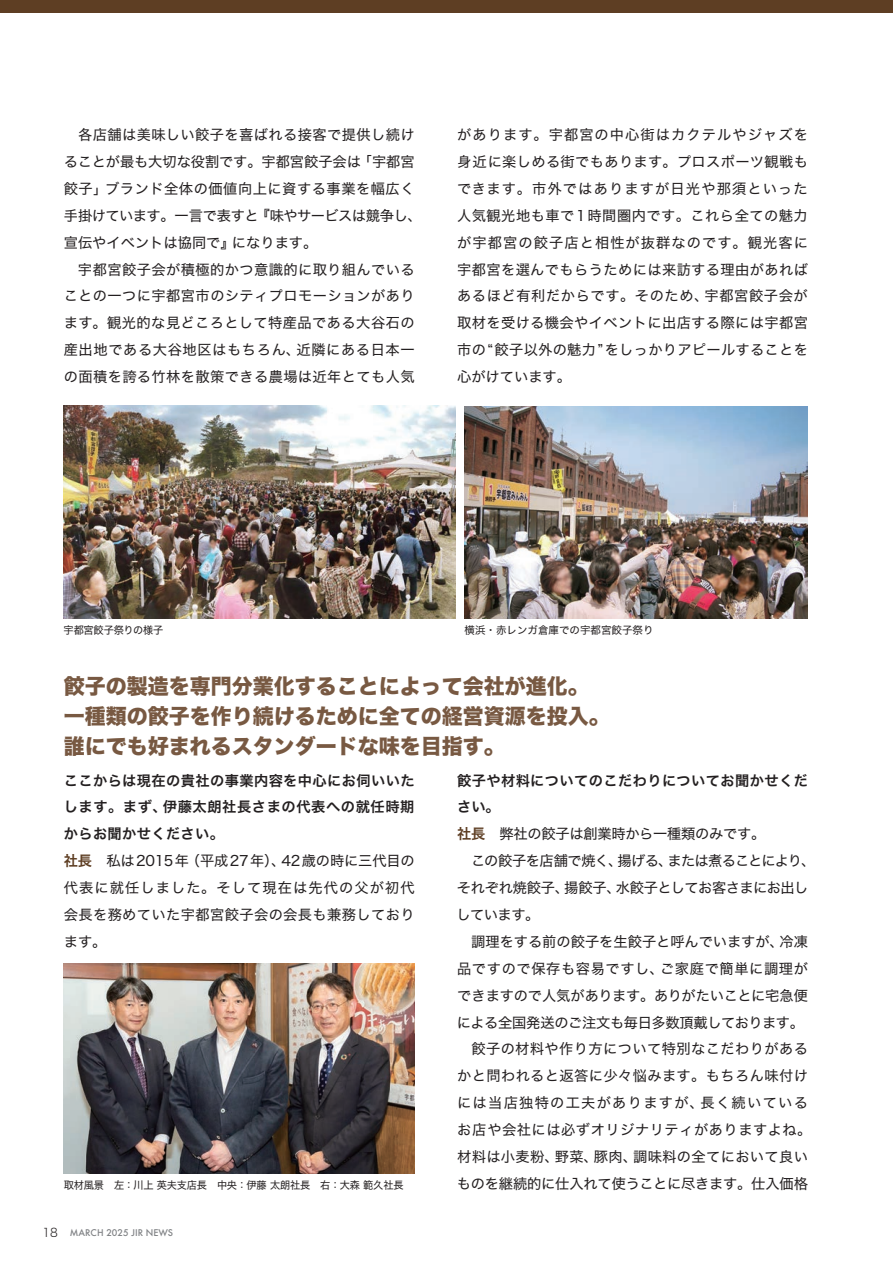
<style>
.page{position:relative;width:893px;height:1263px;background:#fff}
.page>*{position:absolute;margin:0;border:0;box-sizing:border-box;transform-origin:0 0}
.トップインタビュー見出し{font:21px "Hira Kaku Std W8";color:#785942}
.TOP社長{font:14.25px/26.8px "Hira Kaku Std W4";letter-spacing:.025em;color:#231f20;text-align:justify}
.TOP社長-2{font:14.25px/26.8px "Hira Kaku Std W4";color:#231f20}
.トップインタビュー見出し-2{font:14.25px/26.8px "Hira Kaku Std W6";letter-spacing:.025em;color:#231f20;text-align:justify}
.TOP社長-3{font:14.25px/26.8px "Hira Kaku Std W4";letter-spacing:-.035em;color:#231f20}
.TOP社長-4{font:14.25px/26.8px "Hira Kaku Std W6";letter-spacing:.025em;color:#231f20}
.TOP社長-5{font:14.25px "Hira Kaku Std W4";letter-spacing:-.02em;color:#231f20}
.TOP本文{font:10.5px "Hira Kaku Std W4";letter-spacing:-.015em;color:#231f20}
.t1{font:500 9px "Futura";color:#808285}
.s1{font-family:"Hira Kaku Std W6";color:#5e3e23}
.s2{font-family:"Hira Kaku Std W2";font-weight:400;font-size:12px;color:#231f20}
</style>
<div class="page">
<div style="left:0;top:0;width:893px;height:13px;background:#5e3e23"></div>
<img style="left:64px;top:963px;width:351px;height:211px">
<img style="left:64px;top:406px;width:392px;height:212px">
<img style="left:465px;top:406px;width:343px;height:212px">
<p class="TOP社長-2" style="left:64px;top:121px;width:359px;text-indent:14px">各店舗は美味しい餃子を喜ばれる接客で提供し続けることが最も大切な役割です。宇都宮餃子会は「宇都宮餃子」ブランド全体の価値向上に資する事業を幅広く手掛けています。一言で表すと『味やサービスは競争し、宣伝やイベントは協同で』になります。</p>
<p class="TOP社長" style="left:64px;top:256px;width:353px;text-indent:14px">宇都宮餃子会が積極的かつ意識的に取り組んでいることの一つに宇都宮市のシティプロモーションがあります。観光的な見どころとして特産品である大谷石の産出地である大谷地区はもちろん、近隣にある日本一の面積を誇る竹林を散策できる農場は近年とても人気</p>
<p class="TOP社長" style="left:457px;top:121px;width:352px">があります。宇都宮の中心街はカクテルやジャズを身近に楽しめる街でもあります。プロスポーツ観戦もできます。市外ではありますが日光や那須といった人気観光地も車で1時間圏内です。これら全ての魅力が宇都宮の餃子店と相性が抜群なのです。観光客に宇都宮を選んでもらうためには来訪する理由があればあるほど有利だからです。そのため、宇都宮餃子会が取材を受ける機会やイベントに出店する際には宇都宮市の“餃子以外の魅力”をしっかりアピールすることを心がけています。</p>
<p class="TOP本文" style="left:64px;top:622px;width:101px">宇都宮餃子祭りの様子</p>
<p class="TOP本文" style="left:465px;top:622px;width:190px">横浜・赤レンガ倉庫での宇都宮餃子祭り</p>
<p class="トップインタビュー見出し" style="left:64px;top:674px;width:527px">餃子の製造を専門分業化することによって会社が進化。</p>
<p class="トップインタビュー見出し" style="left:64px;top:704px;width:548px">一種類の餃子を作り続けるために全ての経営資源を投入。</p>
<p class="トップインタビュー見出し" style="left:64px;top:734px;width:443px">誰にでも好まれるスタンダードな味を目指す。</p>
<p class="トップインタビュー見出し-2" style="left:64px;top:767px;width:352px">ここからは現在の貴社の事業内容を中心にお伺いいたします。まず、伊藤太朗社長さまの代表への就任時期からお聞かせください。</p>
<p class="TOP社長" style="left:64px;top:847px;width:352px"><span class="s1">社長</span>　私は2015年（平成27年）、42歳の時に三代目の代表に就任しました。そして現在は先代の父が初代会長を務めていた宇都宮餃子会の会長も兼務しております。</p>
<p class="TOP本文" style="left:64px;top:1177px;width:341px">取材風景　左：川上 英夫支店長　中央：伊藤 太朗社長　右：大森 範久社長</p>
<p class="t1" style="left:43px;top:1227px;width:132px"><span class="s2">18</span> MARCH 2025 JIR NEWS</p>
<p class="TOP社長-4" style="left:457px;top:767px;width:352px">餃子や材料についてのこだわりについてお聞かせください。</p>
<p class="TOP社長-5" style="left:457px;top:823px;width:310px"><span class="s1">社長</span>　弊社の餃子は創業時から一種類のみです。</p>
<p class="TOP社長-3" style="left:457px;top:847px;width:360px;text-indent:14px">この餃子を店舗で焼く、揚げる、または煮ることにより、それぞれ焼餃子、揚餃子、水餃子としてお客さまにお出ししています。</p>
<p class="TOP社長" style="left:457px;top:928px;width:353px;text-indent:14px">調理をする前の餃子を生餃子と呼んでいますが、冷凍品ですので保存も容易ですし、ご家庭で簡単に調理ができますので人気があります。ありがたいことに宅急便による全国発送のご注文も毎日多数頂戴しております。</p>
<p class="TOP社長" style="left:457px;top:1036px;width:356px;text-align:left;text-indent:14px">餃子の材料や作り方について特別なこだわりがあるかと問われると返答に少々悩みます。もちろん味付けには当店独特の工夫がありますが、長く続いているお店や会社には必ずオリジナリティがありますよね。材料は小麦粉、野菜、豚肉、調味料の全てにおいて良いものを継続的に仕入れて使うことに尽きます。仕入価格</p>
</div>
